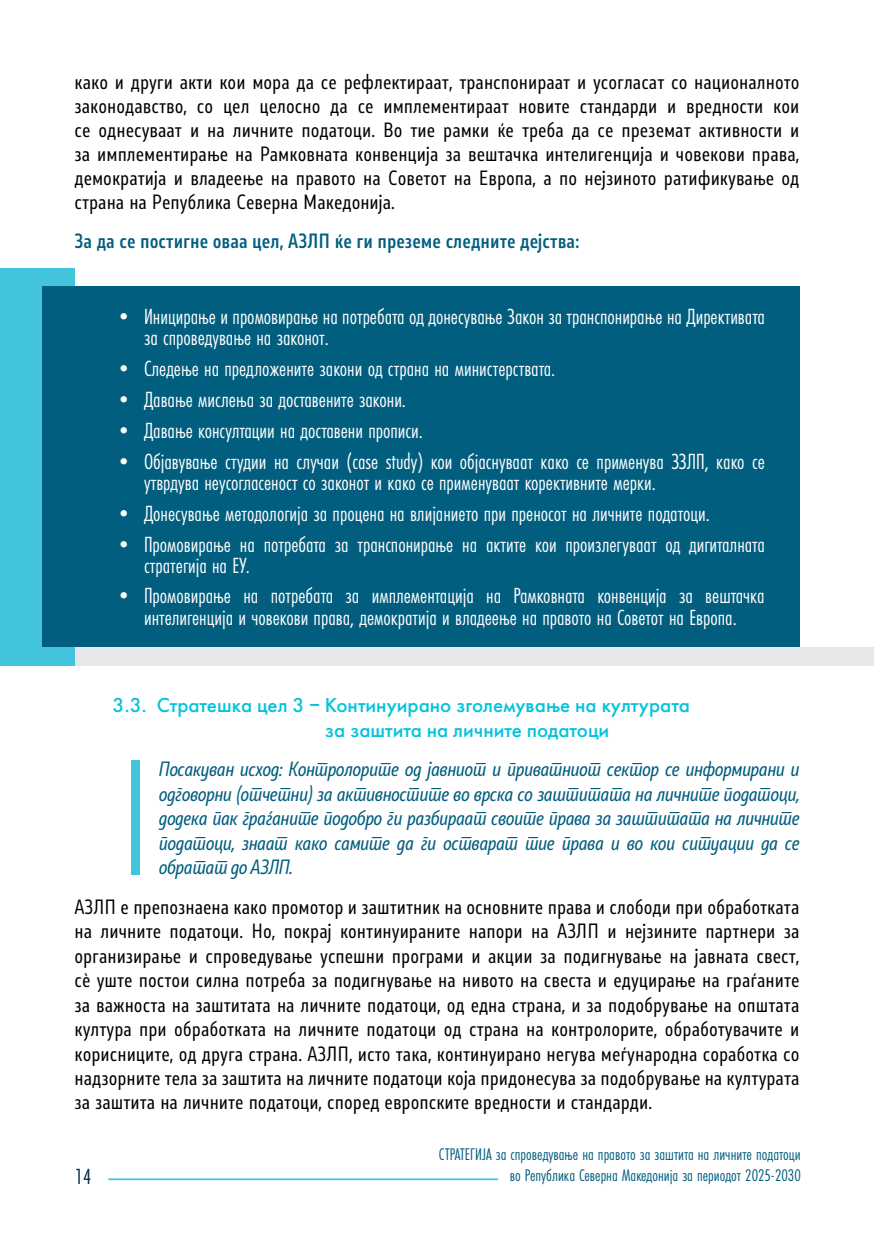
<style>
.page{position:relative;width:874px;height:1241px;background:#fff}
.page>*{position:absolute;margin:0;border:0;box-sizing:border-box;transform-origin:0 0}
.t1{font:22.75px/21px "Futura PT Cond";color:#fff}
.t2{font:22.75px "Futura PT Cond";color:#002947}
.t3{font:500 21px/24.5px "Futura PT";color:#05c3de}
.t4{font:19.25px/24.5px "Stobi Sans Cn";color:#000;text-align:justify}
.t5{font:19.25px/24.5px "Stobi Sans Cn It";letter-spacing:-.01em;color:#025e7f;text-align:justify}
.t6{font:500 19.25px "Stobi Sans Cn";color:#025e7f}
.t7{font:17.5px/21px "Futura PT Cond";color:#025e7f;text-align:right}
</style>
<div class="page">
<hr style="left:108px;top:1178px;width:390px;height:1px;background:#42c4dd">
<div style="left:0;top:647px;width:873px;height:18px;background:#e6e7e8"></div>
<div style="left:0;top:268px;width:74px;height:397px;background:#42c4dd"></div>
<div style="left:42px;top:286px;width:757px;height:361px;background:#025e7f"></div>
<div style="left:131px;top:759px;width:9px;height:115px;background:#42c4dd"></div>
<p class="t4" style="left:74px;top:69px;width:726px;line-height:24px">како и други акти кои мора да се рефлектираат, транспонираат и усогласат со националното законодавство, со цел целосно да се имплементираат новите стандарди и вредности кои се однесуваат и на личните податоци. Во тие рамки ќе треба да се преземат активности и за имплементирање на Рамковната конвенција за вештачка интелигенција и човекови права, демократија и владеење на правото на Советот на Европа, а по нејзиното ратификување од страна на Република Северна Македонија.</p>
<p class="t6" style="left:74px;top:228px;width:506px">За да се постигне оваа цел, АЗЛП ќе ги преземе следните дејства:</p>
<p class="t1" style="left:144px;top:306px;width:622px;text-indent:-32px">• Иницирање и промовирање на потребата од донесување Закон за транспонирање на Директивата за спроведување на законот.</p>
<p class="t1" style="left:112px;top:358px;width:444px">• Следење на предложените закони од страна на министерствата.</p>
<p class="t1" style="left:112px;top:388px;width:295px">• Давање мислења за доставените закони.</p>
<p class="t1" style="left:112px;top:419px;width:312px">• Давање консултации на доставени прописи.</p>
<p class="t1" style="left:144px;top:450px;width:622px;text-indent:-32px">• Објавување студии на случаи (case study) кои објаснуваат како се применува ЗЗЛП, како се утврдува неусогласеност со законот и како се применуваат корективните мерки.</p>
<p class="t1" style="left:112px;top:502px;width:598px">• Донесување методологија за процена на влијанието при преносот на личните податоци.</p>
<p class="t1" style="left:144px;top:533px;width:622px;text-indent:-32px">• Промовирање на потребата за транспонирање на актите кои произлегуваат од дигиталната стратегија на ЕУ.</p>
<p class="t1" style="left:112px;top:585px;width:653px;text-align:center">• Промовирање на потребата за имплементација на Рамковната конвенција за вештачка интелигенција и човекови права, демократија и владеење на правото на Советот на Европа.</p>
<p class="t3" style="left:325px;top:693px;width:366px;text-indent:-212px">3.3. Стратешка цел 3 − Континуирано зголемување на културата за заштита на личните податоци</p>
<p class="t5" style="left:159px;top:756px;width:641px">Посакуван исход: Контролорите од јавниот и приватниот сектор се информирани и одговорни (отчетни) за активностите во врска со заштитата на личните податоци, додека пак граѓаните подобро ги разбираат своите права за заштитата на личните податоци, знаат како самите да ги остварат тие права и во кои ситуации да се обратат до АЗЛП.</p>
<p class="t4" style="left:74px;top:893px;width:726px">АЗЛП е препознаена како промотор и заштитник на основните права и слободи при обработката на личните податоци. Но, покрај континуираните напори на АЗЛП и нејзините партнери за организирање и спроведување успешни програми и акции за подигнување на јавната свест, сѐ уште постои силна потреба за подигнување на нивото на свеста и едуцирање на граѓаните за важноста на заштитата на личните податоци, од една страна, и за подобрување на општата култура при обработката на личните податоци од страна на контролорите, обработувачите и корисниците, од друга страна. АЗЛП, исто така, континуирано негува меѓународна соработка со надзорните тела за заштита на личните податоци која придонесува за подобрување на културата за заштита на личните податоци, според европските вредности и стандарди.</p>
<p class="t2" style="left:75px;top:1163px;width:18px">14</p>
<p class="t7" style="left:438px;top:1143px;width:363px">СТРАТЕГИЈА за спроведување на правото за заштита на личните податоци во Република Северна Македонија за периодот 2025-2030</p>
</div>
